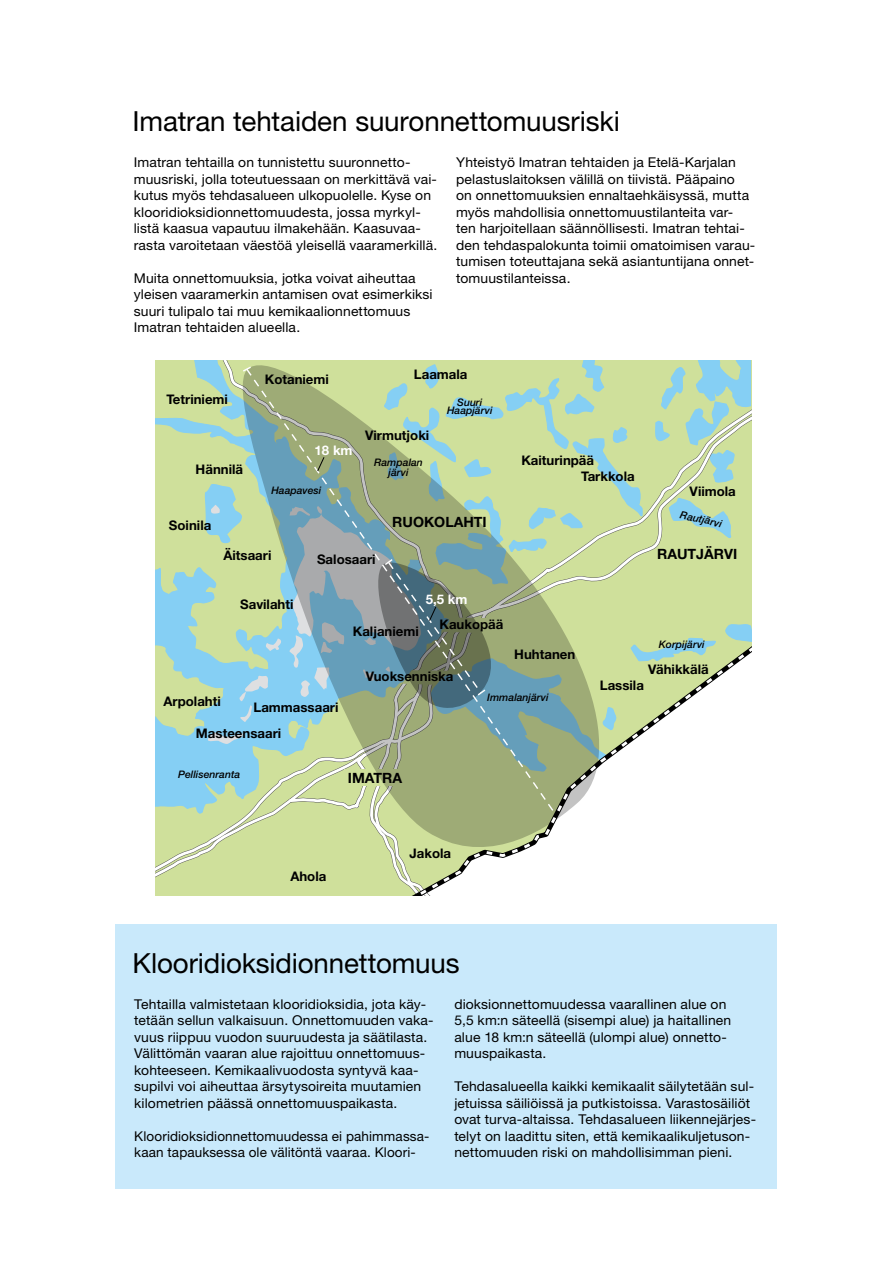
<style>
.page{position:relative;width:893px;height:1263px;background:#fff}
.page>*{position:absolute;margin:0;border:0;box-sizing:border-box;transform-origin:0 0}
.t1{font:27.75px "Helvetica Neue LT Std";letter-spacing:-.005em;color:#000}
.t2{font:700 14.25px "Helvetica Neue LT Std";color:#000}
.t3{font:13.5px/16.5px "Helvetica Neue LT Std";letter-spacing:.01em;color:#000}
.t4{font:700 13.2px/26.7px "Helvetica Neue LT Std";color:#000}
.t5{font:700 13.2px "Helvetica Neue LT Std";color:#fff}
.t6{font:italic 500 10.35px/8.6px "Helvetica Neue LT Std";color:#000;text-align:center}
</style>
<div class="page">
<svg style="left:156px;top:360px;width:48px;height:257px;background:#c0dcac"></svg>
<svg style="left:156px;top:619px;width:48px;height:266px;background:#acd7c5"></svg>
<svg style="left:204px;top:360px;width:547px;height:536px;background:#b7cdad"></svg>
<div style="left:116px;top:924px;width:661px;height:264px;background:#c9e9fb"></div>
<h1 class="t1" style="left:133px;top:105px;width:489px">Imatran tehtaiden suuronnettomuusriski</h1>
<p class="t3" style="left:134px;top:154px;width:305px">Imatran tehtailla on tunnistettu suuronnetto&shy;muusriski, jolla toteutuessaan on merkittävä vai&shy;kutus myös tehdasalueen ulkopuolelle. Kyse on klooridioksidionnettomuudesta, jossa myrkyl&shy;listä kaasua vapautuu ilmakehään. Kaasuvaa&shy;rasta varoitetaan väestöä yleisellä vaaramerkillä.</p>
<p class="t3" style="left:134px;top:269px;width:300px">Muita onnettomuuksia, jotka voivat aiheuttaa yleisen vaaramerkin antamisen ovat esimerkiksi suuri tulipalo tai muu kemikaalionnettomuus Imatran tehtaiden alueella.</p>
<p class="t3" style="left:456px;top:154px;width:301px">Yhteistyö Imatran tehtaiden ja Etelä-Karjalan pelastuslaitoksen välillä on tiivistä. Pääpaino<br>on onnettomuuksien ennaltaehkäisyssä, mutta myös mahdollisia onnettomuustilanteita var&shy;ten harjoitellaan säännöllisesti. Imatran tehtai&shy;den tehdaspalokunta toimii omatoimisen varau&shy;tumisen toteuttajana sekä asiantuntijana onnet&shy;tomuustilanteissa.</p>
<p class="t4" style="left:166px;top:386px;width:63px">Tetriniemi</p>
<p class="t4" style="left:196px;top:455px;width:49px">Hännilä</p>
<p class="t4" style="left:169px;top:512px;width:44px">Soinila</p>
<p class="t4" style="left:265px;top:365px;width:66px">Kotaniemi</p>
<p class="t5" style="left:315px;top:442px;width:39px">18 km</p>
<p class="t6" style="left:271px;top:486px;width:51px">Haapavesi</p>
<p class="t4" style="left:414px;top:360px;width:55px">Laamala</p>
<p class="t4" style="left:365px;top:422px;width:66px">Virmutjoki</p>
<p class="t6" style="left:374px;top:457px;width:50px;line-height:10.4px">Rampalan järvi</p>
<p class="t6" style="left:447px;top:398px;width:47px">Suuri<br>Haapjärvi</p>
<p class="t2" style="left:392px;top:513px;width:96px">RUOKOLAHTI</p>
<p class="t4" style="left:223px;top:541px;width:50px">Äitsaari</p>
<p class="t4" style="left:240px;top:590px;width:55px">Savilahti</p>
<p class="t4" style="left:317px;top:546px;width:60px">Salosaari</p>
<p class="t5" style="left:426px;top:591px;width:43px">5,5 km</p>
<p class="t4" style="left:353px;top:618px;width:68px">Kaljaniemi</p>
<p class="t4" style="left:439px;top:610px;width:65px">Kaukopää</p>
<p class="t4" style="left:366px;top:663px;width:89px">Vuoksenniska</p>
<p class="t4" style="left:521px;top:446px;width:74px">Kaiturinpää</p>
<p class="t4" style="left:581px;top:463px;width:55px">Tarkkola</p>
<p class="t4" style="left:690px;top:478px;width:48px">Viimola</p>
<p class="t6" style="left:681px;top:510px;width:44px;rotate:12deg">Rautjärvi</p>
<p class="t2" style="left:657px;top:546px;width:82px">RAUTJÄRVI</p>
<p class="t4" style="left:514px;top:641px;width:63px">Huhtanen</p>
<p class="t6" style="left:659px;top:640px;width:48px">Korpijärvi</p>
<p class="t4" style="left:648px;top:656px;width:62px">Vähikkälä</p>
<p class="t4" style="left:600px;top:672px;width:46px">Lassila</p>
<p class="t4" style="left:164px;top:688px;width:59px">Arpolahti</p>
<p class="t4" style="left:196px;top:693px;width:144px;text-indent:58px">Lammassaari<br>Masteensaari</p>
<p class="t6" style="left:178px;top:770px;width:64px">Pellisenranta</p>
<p class="t2" style="left:348px;top:769px;width:56px">IMATRA</p>
<p class="t4" style="left:290px;top:863px;width:38px">Ahola</p>
<p class="t4" style="left:409px;top:839px;width:43px">Jakola</p>
<p class="t6" style="left:487px;top:693px;width:63px">Immalanjärvi</p>
<h1 class="t1" style="left:133px;top:946px;width:329px">Klooridioksidionnettomuus</h1>
<p class="t3" style="left:134px;top:995px;width:301px">Tehtailla valmistetaan klooridioksidia, jota käy&shy;tetään sellun valkaisuun. Onnettomuuden vaka&shy;vuus riippuu vuodon suuruudesta ja säätilasta.<br>Välittömän vaaran alue rajoittuu onnettomuus&shy;kohteeseen. Kemikaalivuodosta syntyvä kaa&shy;supilvi voi aiheuttaa ärsytysoireita muutamien kilometrien päässä onnettomuuspaikasta.</p>
<p class="t3" style="left:134px;top:1127px;width:297px">Klooridioksidionnettomuudessa ei pahimmassa&shy;kaan tapauksessa ole välitöntä vaaraa. Kloori-</p>
<p class="t3" style="left:454px;top:995px;width:279px">dioksionnettomuudessa vaarallinen alue on 5,5 km:n säteellä (sisempi alue) ja haitallinen alue 18 km:n säteellä (ulompi alue) onnetto&shy;muuspaikasta.</p>
<p class="t3" style="left:454px;top:1078px;width:303px">Tehdasalueella kaikki kemikaalit säilytetään sul&shy;jetuissa säiliöissä ja putkistoissa. Varastosäiliöt ovat turva-altaissa. Tehdasalueen liikennejärjes&shy;telyt on laadittu siten, että kemikaalikuljetuson&shy;nettomuuden riski on mahdollisimman pieni.</p>
</div>
